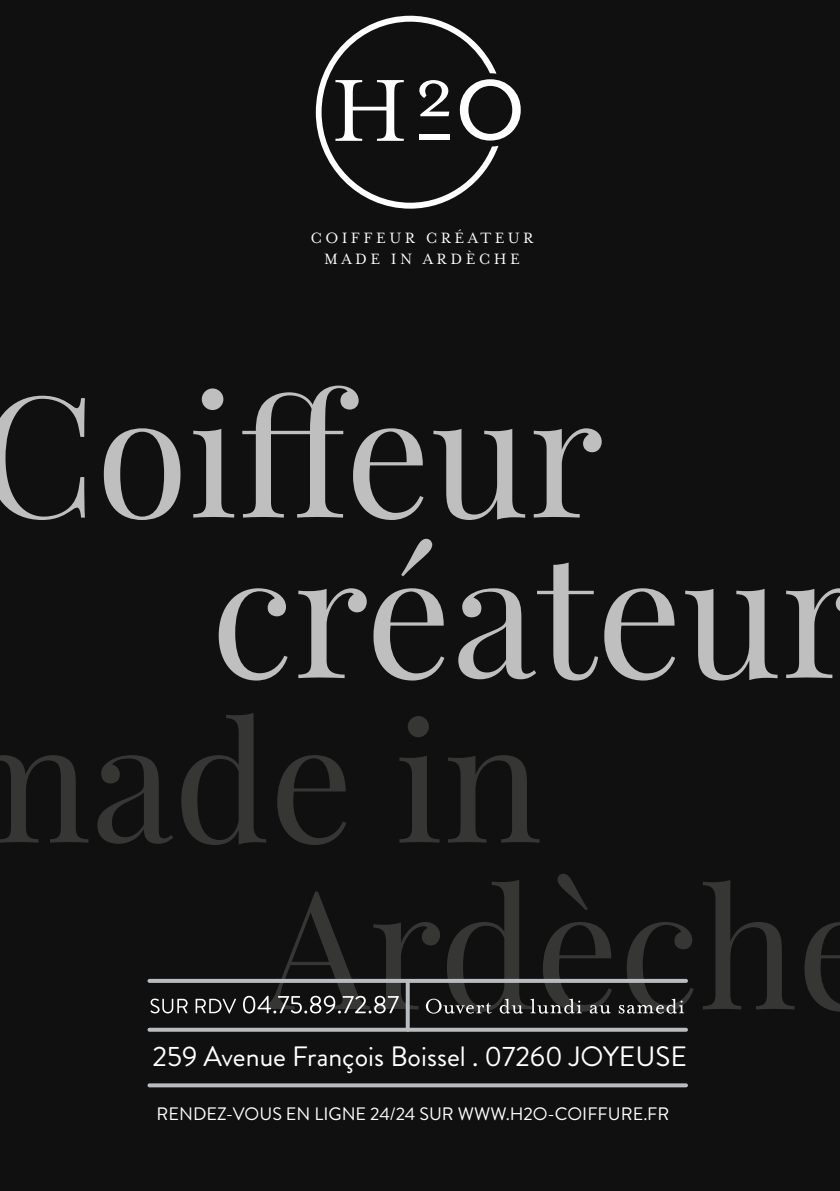
<style>
.page{position:relative;width:840px;height:1191px;background:#fff}
.page>*{position:absolute;margin:0;border:0;box-sizing:border-box;transform-origin:0 0}
.t1{font:28px "Brandon Grotesque";color:#fff}
.t2{font:18px "Brandon Grotesque";color:#fff}
.t3{font:17.2px/20.6px "Mrs Eaves OT";letter-spacing:.2em;color:#fff;text-align:center}
</style>
<div class="page">
<div style="left:0;top:0;width:839px;height:1191px;background:#101011"></div>
<svg style="left:0;top:396px;width:85px;height:124px"></svg>
<svg style="left:104px;top:428px;width:76px;height:92px"></svg>
<svg style="left:193px;top:388px;width:41px;height:129px"></svg>
<svg style="left:242px;top:385px;width:181px;height:135px"></svg>
<svg style="left:433px;top:429px;width:92px;height:91px"></svg>
<svg style="left:533px;top:428px;width:68px;height:89px"></svg>
<svg style="left:218px;top:588px;width:69px;height:92px"></svg>
<svg style="left:298px;top:588px;width:68px;height:90px"></svg>
<svg style="left:373px;top:539px;width:71px;height:141px"></svg>
<svg style="left:458px;top:562px;width:140px;height:118px"></svg>
<svg style="left:604px;top:588px;width:70px;height:92px"></svg>
<svg style="left:685px;top:589px;width:92px;height:91px"></svg>
<svg style="left:786px;top:588px;width:53px;height:90px"></svg>
<svg style="left:0;top:755px;width:88px;height:87px"></svg>
<svg style="left:97px;top:755px;width:76px;height:89px"></svg>
<svg style="left:181px;top:713px;width:85px;height:132px"></svg>
<svg style="left:277px;top:755px;width:69px;height:90px"></svg>
<svg style="left:399px;top:716px;width:40px;height:126px"></svg>
<svg style="left:448px;top:755px;width:91px;height:87px"></svg>
<svg style="left:703px;top:880px;width:91px;height:129px"></svg>
<svg style="left:804px;top:922px;width:35px;height:89px"></svg>
<svg style="left:150px;top:998px;width:37px;height:15px"></svg>
<svg style="left:195px;top:998px;width:41px;height:15px"></svg>
<svg style="left:243px;top:874px;width:368px;height:139px"></svg>
<svg style="left:618px;top:922px;width:75px;height:91px"></svg>
<svg style="left:149px;top:979px;width:536px;height:4px;fill:#b9bdc0"></svg>
<svg style="left:149px;top:1083px;width:536px;height:4px;fill:#b9bdc0"></svg>
<svg style="left:149px;top:1027px;width:536px;height:4px;fill:#b9bdc0"></svg>
<svg style="left:405px;top:981px;width:4px;height:48px"></svg>
<svg style="left:315px;top:16px;width:205px;height:193px"></svg>
<div style="left:418px;top:134px;width:31px;height:6px;background:#fff"></div>
<p class="t3" style="left:310px;top:228px;width:224px">COIFFEUR CRÉATEUR<br>MADE IN ARDÈCHE</p>
<h1 class="t1" style="left:152px;top:1037px;width:536px">259 Avenue François Boissel . 07260 JOYEUSE</h1>
<p class="t2" style="left:156px;top:1101px;width:514px">RENDEZ-VOUS EN LIGNE 24/24 SUR WWW.H2O-COIFFURE.FR</p>
</div>
